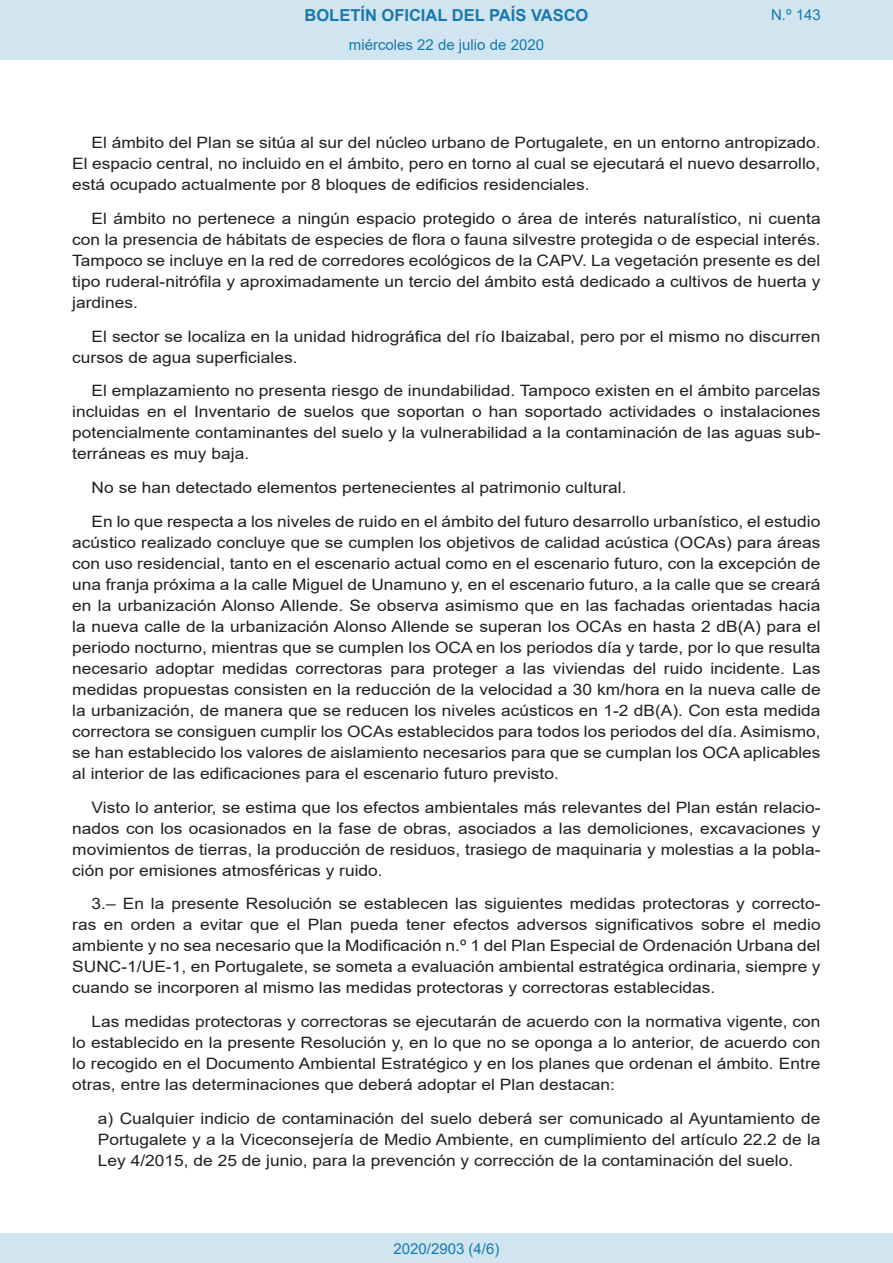
<style>
.page{position:relative;width:893px;height:1263px;background:#fff}
.page>*{position:absolute;margin:0;border:0;box-sizing:border-box;transform-origin:0 0}
.t1{font:700 16.5px "Arial";color:#1879ad}
.BOPVDetalle{font:15.6px/21px "Arial";color:#231f20;text-align:justify;scale:1.11 1}
.BOPVDetalle1{font:15.6px/21px "Arial";color:#231f20;text-align:justify;scale:1.11 1}
.Paginacion_Centro{font:15px "Arial";color:#1879ad}
</style>
<div class="page">
<div style="left:0;top:0;width:893px;height:60px;background:#d0e5f0"></div>
<div style="left:0;top:1233px;width:893px;height:30px;background:#d0e5f0"></div>
<p class="t1" style="left:305px;top:3px;width:285px">BOLETÍN OFICIAL DEL PAÍS VASCO</p>
<p class="Paginacion_Centro" style="left:349px;top:35px;width:197px">miércoles 22 de julio de 2020</p>
<p class="Paginacion_Centro" style="left:771px;top:5px;width:51px">N.º 143</p>
<p class="BOPVDetalle" style="left:72px;top:132px;width:676px;text-indent:19px">El ámbito del Plan se sitúa al sur del núcleo urbano de Portugalete, en un entorno antropizado.<br>El espacio central, no incluido en el ámbito, pero en torno al cual se ejecutará el nuevo desarrollo, está ocupado actualmente por 8 bloques de edificios residenciales.</p>
<p class="BOPVDetalle" style="left:72px;top:208px;width:676px;text-indent:19px">El ámbito no pertenece a ningún espacio protegido o área de interés naturalístico, ni cuenta con la presencia de hábitats de especies de flora o fauna silvestre protegida o de especial interés.<br>Tampoco se incluye en la red de corredores ecológicos de la CAPV. La vegetación presente es del tipo ruderal-nitrófila y aproximadamente un tercio del ámbito está dedicado a cultivos de huerta y jardines.</p>
<p class="BOPVDetalle" style="left:72px;top:326px;width:676px;text-indent:19px">El sector se localiza en la unidad hidrográfica del río Ibaizabal, pero por el mismo no discurren cursos de agua superficiales.</p>
<p class="BOPVDetalle" style="left:72px;top:380px;width:676px;text-indent:19px">El emplazamiento no presenta riesgo de inundabilidad. Tampoco existen en el ámbito parcelas incluidas en el Inventario de suelos que soportan o han soportado actividades o instalaciones potencialmente contaminantes del suelo y la vulnerabilidad a la contaminación de las aguas sub&shy;terráneas es muy baja.</p>
<p class="BOPVDetalle" style="left:92px;top:477px;width:483px">No se han detectado elementos pertenecientes al patrimonio cultural.</p>
<p class="BOPVDetalle" style="left:72px;top:511px;width:676px;text-indent:19px">En lo que respecta a los niveles de ruido en el ámbito del futuro desarrollo urbanístico, el estudio acústico realizado concluye que se cumplen los objetivos de calidad acústica (OCAs) para áreas con uso residencial, tanto en el escenario actual como en el escenario futuro, con la excepción de una franja próxima a la calle Miguel de Unamuno y, en el escenario futuro, a la calle que se creará en la urbanización Alonso Allende. Se observa asimismo que en las fachadas orientadas hacia la nueva calle de la urbanización Alonso Allende se superan los OCAs en hasta 2 dB(A) para el periodo nocturno, mientras que se cumplen los OCA en los periodos día y tarde, por lo que resulta necesario adoptar medidas correctoras para proteger a las viviendas del ruido incidente. Las medidas propuestas consisten en la reducción de la velocidad a 30 km/hora en la nueva calle de la urbanización, de manera que se reducen los niveles acústicos en 1-2 dB(A). Con esta medida correctora se consiguen cumplir los OCAs establecidos para todos los periodos del día. Asimismo, se han establecido los valores de aislamiento necesarios para que se cumplan los OCA aplicables al interior de las edificaciones para el escenario futuro previsto.</p>
<p class="BOPVDetalle" style="left:72px;top:797px;width:676px;text-indent:19px">Visto lo anterior, se estima que los efectos ambientales más relevantes del Plan están relacio&shy;nados con los ocasionados en la fase de obras, asociados a las demoliciones, excavaciones y movimientos de tierras, la producción de residuos, trasiego de maquinaria y molestias a la pobla&shy;ción por emisiones atmosféricas y ruido.</p>
<p class="BOPVDetalle" style="left:72px;top:893px;width:676px;text-indent:19px">3.– En la presente Resolución se establecen las siguientes medidas protectoras y correcto&shy;ras en orden a evitar que el Plan pueda tener efectos adversos significativos sobre el medio ambiente y no sea necesario que la Modificación n.º 1 del Plan Especial de Ordenación Urbana del SUNC-1/UE-1, en Portugalete, se someta a evaluación ambiental estratégica ordinaria, siempre y cuando se incorporen al mismo las medidas protectoras y correctoras establecidas.</p>
<p class="BOPVDetalle" style="left:72px;top:1011px;width:676px;text-indent:19px">Las medidas protectoras y correctoras se ejecutarán de acuerdo con la normativa vigente, con lo establecido en la presente Resolución y, en lo que no se oponga a lo anterior, de acuerdo con lo recogido en el Documento Ambiental Estratégico y en los planes que ordenan el ámbito. Entre otras, entre las determinaciones que deberá adoptar el Plan destacan:</p>
<p class="BOPVDetalle1" style="left:98px;top:1108px;width:653px">a) Cualquier indicio de contaminación del suelo deberá ser comunicado al Ayuntamiento de Portugalete y a la Viceconsejería de Medio Ambiente, en cumplimiento del artículo 22.2 de la Ley 4/2015, de 25 de junio, para la prevención y corrección de la contaminación del suelo.</p>
<p class="Paginacion_Centro" style="left:393px;top:1238px;width:107px">2020/2903 (4/6)</p>
</div>
